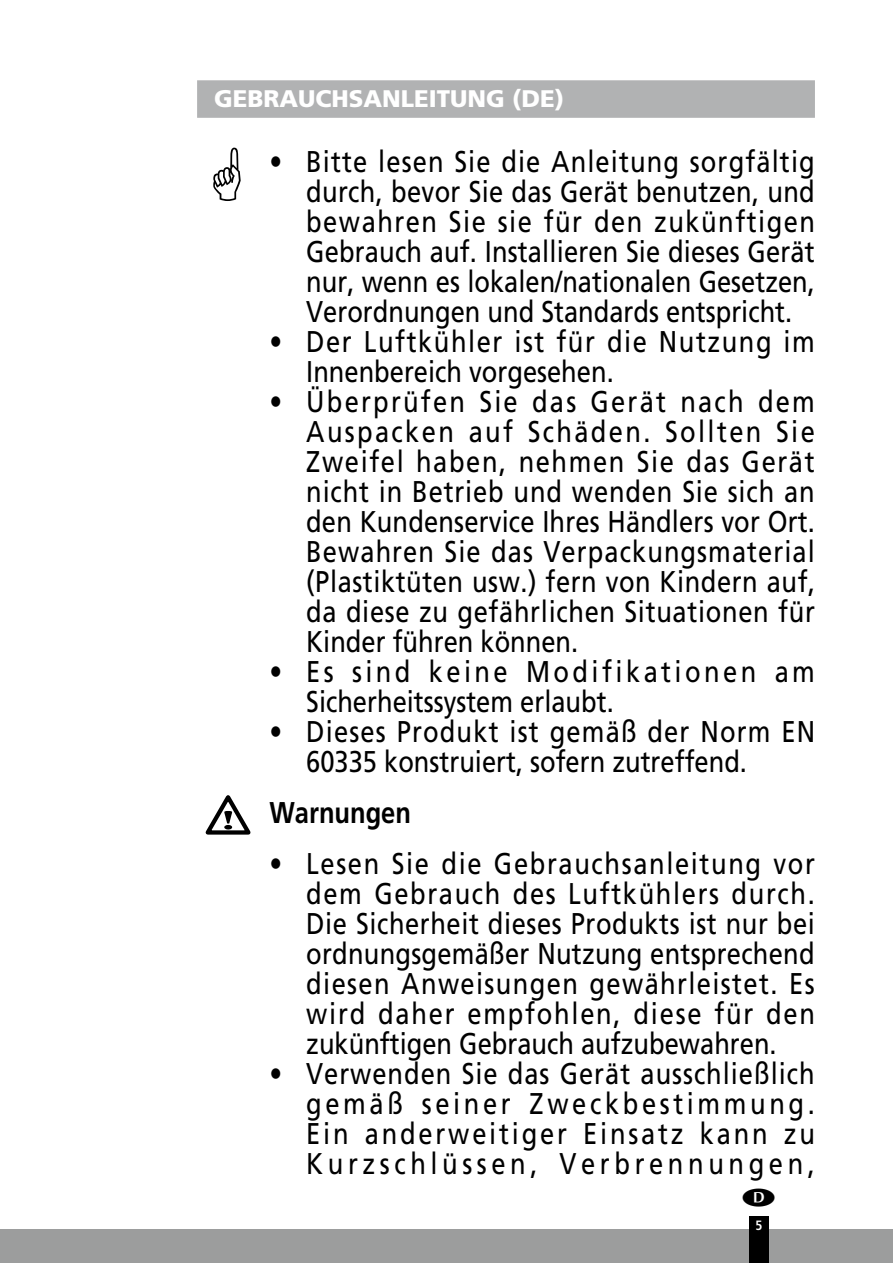
<style>
.page{position:relative;width:893px;height:1263px;background:#fff}
.page>*{position:absolute;margin:0;border:0;box-sizing:border-box;transform-origin:0 0}
.t1{font:30px/30px "Frutiger LT Com";color:#000;text-align:justify;scale:.85 1}
.t2{font:30px/30px "Frutiger LT Com";letter-spacing:.06em;color:#000;scale:.85 1}
.t3{font:30px/30px "Frutiger LT Com";letter-spacing:.065em;color:#000;scale:.85 1}
.t4{font:700 30px "Frutiger LT Com";color:#000;scale:.85 1}
.t5{font:900 24px "Frutiger LT Com";color:#fff}
.t6{font:700 condensed 13.5px "Frutiger LT Com";color:#fff}
</style>
<div class="page">
<div style="left:0;top:1229px;width:893px;height:34px;background:#9c9d9d"></div>
<div style="left:749px;top:1216px;width:20px;height:47px;background:#000"></div>
<div style="left:197px;top:80px;width:618px;height:38px;background:#b1b2b3"></div>
<svg style="left:205px;top:795px;width:46px;height:40px"></svg>
<p class="t5" style="left:214px;top:84px;width:352px">GEBRAUCHSANLEITUNG (DE)</p>
<p class="t1" style="left:306px;top:147px;width:600px;text-indent:-37px">• Bitte lesen Sie die Anleitung sorgfältig durch, bevor Sie das Gerät benutzen, und bewahren Sie sie für den zukünftigen Gebrauch auf. Installieren Sie dieses Gerät nur, wenn es lokalen/nationalen Gesetzen, Verordnungen und Standards entspricht.</p>
<p class="t2" style="left:306px;top:327px;width:600px;text-indent:-37px">• Der Luftkühler ist für die Nutzung im<br>Innenbereich vorgesehen.</p>
<p class="t1" style="left:306px;top:387px;width:600px;text-indent:-37px">• Überprüfen Sie das Gerät nach dem Auspacken auf Schäden. Sollten Sie Zweifel haben, nehmen Sie das Gerät nicht in Betrieb und wenden Sie sich an den Kundenservice Ihres Händlers vor Ort.<br>Bewahren Sie das Verpackungsmaterial (Plastiktüten usw.) fern von Kindern auf, da diese zu gefährlichen Situationen für Kinder führen können.</p>
<p class="t3" style="left:306px;top:657px;width:600px;text-indent:-37px">• Es sind keine Modifikationen am<br>Sicherheitssystem erlaubt.</p>
<p class="t1" style="left:306px;top:717px;width:600px;text-indent:-37px">• Dieses Produkt ist gemäß der Norm EN<br>60335 konstruiert, sofern zutreffend.</p>
<p class="t4" style="left:269px;top:795px;width:168px">Warnungen</p>
<p class="t1" style="left:306px;top:848px;width:600px;text-indent:-37px">• Lesen Sie die Gebrauchsanleitung vor dem Gebrauch des Luftkühlers durch.<br>Die Sicherheit dieses Produkts ist nur bei ordnungsgemäßer Nutzung entsprechend diesen Anweisungen gewährleistet. Es wird daher empfohlen, diese für den zukünftigen Gebrauch aufzubewahren.</p>
<p class="t1" style="left:306px;top:1058px;width:600px;text-indent:-37px">• Verwenden Sie das Gerät ausschließlich gemäß seiner Zweckbestimmung.<br>Ein anderweitiger Einsatz kann zu Kurzschlüssen, Verbrennungen,</p>
<p class="t6" style="left:756px;top:1217px;width:9px">5</p>
</div>
